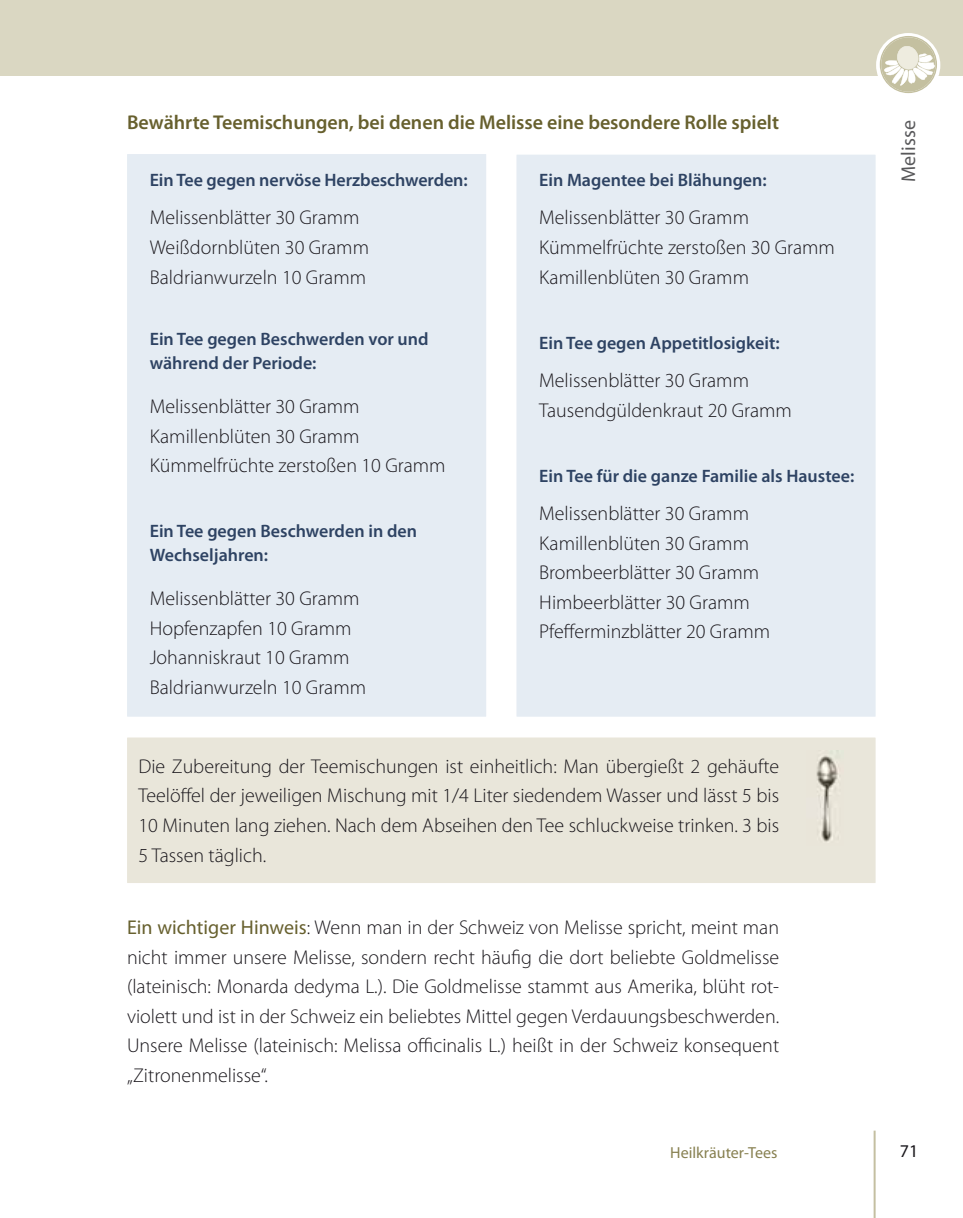
<style>
.page{position:relative;width:963px;height:1218px;background:#fff}
.page>*{position:absolute;margin:0;border:0;box-sizing:border-box;transform-origin:0 0}
.t1{font:300 20px/29.6px "Myriad Pro";color:#1a171c}
.t2{font:600 20px "Myriad Pro";color:#67602e}
.t3{font:20px "Myriad Pro";color:#58585a}
.t4{font:600 18px/23.6px "Myriad Pro";color:#2e4363}
.t5{font:18px "Myriad Pro";color:#1a171c}
.t6{font:16px "Myriad Pro";color:#878050}
.s1{font-weight:400;color:#67602e}
</style>
<div class="page">
<div style="left:0;top:0;width:963px;height:76px;background:#dad7c2"></div>
<hr style="left:873px;top:1131px;width:2px;height:87px;background:#c4bfa1">
<div style="left:876px;top:33px;width:64px;height:64px;background:#fff;border-radius:50%"></div>
<svg style="left:880px;top:36px;width:57px;height:57px"></svg>
<div style="left:127px;top:737px;width:748px;height:146px;background:#e9e6da"></div>
<div style="left:516px;top:155px;width:359px;height:562px;background:#e5ecf3"></div>
<div style="left:127px;top:154px;width:359px;height:563px;background:#e5ecf3"></div>
<img style="left:816px;top:751px;width:23px;height:91px">
<p class="t2" style="left:127px;top:115px;width:653px">Bewährte Teemischungen, bei denen die Melisse eine besondere Rolle spielt</p>
<p class="t4" style="left:150px;top:170px;width:319px">Ein Tee gegen nervöse Herzbeschwerden:</p>
<p class="t1" style="left:150px;top:204px;width:221px">Melissenblätter 30 Gramm<br>Weißdornblüten 30 Gramm<br>Baldrianwurzeln 10 Gramm</p>
<p class="t4" style="left:539px;top:170px;width:229px">Ein Magentee bei Blähungen:</p>
<p class="t1" style="left:539px;top:204px;width:297px">Melissenblätter 30 Gramm<br>Kümmelfrüchte zerstoßen 30 Gramm<br>Kamillenblüten 30 Gramm</p>
<p class="t4" style="left:150px;top:329px;width:280px">Ein Tee gegen Beschwerden vor und während der Periode:</p>
<p class="t1" style="left:150px;top:393px;width:297px">Melissenblätter 30 Gramm<br>Kamillenblüten 30 Gramm<br>Kümmelfrüchte zerstoßen 10 Gramm</p>
<p class="t4" style="left:150px;top:521px;width:269px">Ein Tee gegen Beschwerden in den<br>Wechseljahren:</p>
<p class="t1" style="left:150px;top:585px;width:218px">Melissenblätter 30 Gramm<br>Hopfenzapfen 10 Gramm<br>Johanniskraut 10 Gramm<br>Baldrianwurzeln 10 Gramm</p>
<p class="t4" style="left:539px;top:332px;width:242px">Ein Tee gegen Appetitlosigkeit:</p>
<p class="t1" style="left:539px;top:367px;width:254px">Melissenblätter 30 Gramm<br>Tausendgüldenkraut 20 Gramm</p>
<p class="t4" style="left:539px;top:465px;width:317px">Ein Tee für die ganze Familie als Haustee:</p>
<p class="t1" style="left:539px;top:500px;width:233px">Melissenblätter 30 Gramm<br>Kamillenblüten 30 Gramm<br>Brombeerblätter 30 Gramm<br>Himbeerblätter 30 Gramm<br>Pfefferminzblätter 20 Gramm</p>
<p class="t1" style="left:138px;top:753px;width:642px;text-align:justify">Die Zubereitung der Teemischungen ist einheitlich: Man übergießt 2 gehäufte Teelöffel der jeweiligen Mischung mit 1/4 Liter siedendem Wasser und lässt 5 bis 10 Minuten lang ziehen. Nach dem Abseihen den Tee schluckweise trinken. 3 bis 5 Tassen täglich.</p>
<p class="t1" style="left:127px;top:914px;width:654px;text-align:justify"><span class="s1">Ein wichtiger Hinweis</span>: Wenn man in der Schweiz von Melisse spricht, meint man nicht immer unsere Melisse, sondern recht häufig die dort beliebte Goldmelisse (lateinisch: Monarda dedyma L.). Die Goldmelisse stammt aus Amerika, blüht rot&shy;violett und ist in der Schweiz ein beliebtes Mittel gegen Verdauungsbeschwerden.<br>Unsere Melisse (lateinisch: Melissa officinalis L.) heißt in der Schweiz konsequent „Zitronenmelisse“.</p>
<p class="t3" style="left:901px;top:182px;width:63px;rotate:-90deg">Melisse</p>
<p class="t6" style="left:670px;top:1146px;width:109px">Heilkräuter-Tees</p>
<p class="t5" style="left:900px;top:1144px;width:20px">71</p>
</div>
